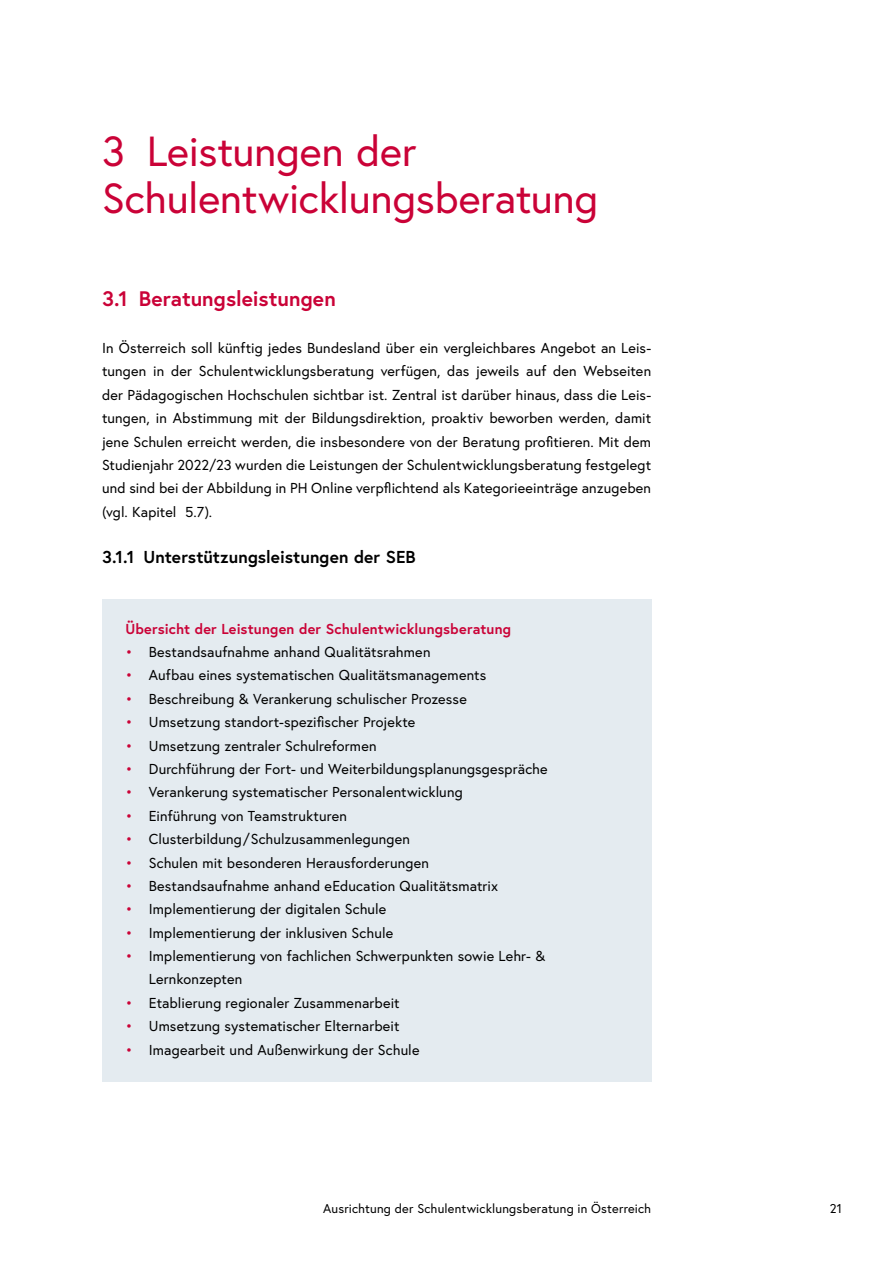
<style>
.page{position:relative;width:893px;height:1263px;background:#fff}
.page>*{position:absolute;margin:0;border:0;box-sizing:border-box;transform-origin:0 0}
.t1{font:42px/46.8px "Europa Austria";letter-spacing:-.005em;color:#ca0237}
.t2{font:700 21px "Europa Austria";letter-spacing:.005em;color:#ca0237}
.t3{font:700 17.25px "Europa Austria";letter-spacing:.005em;color:#000}
.p_Abstand_danach{font:14.4px/23.4px "Europa Austria";letter-spacing:.01em;color:#000;text-align:justify}
.Infobox_p_Infobox_Titel{font:700 14.4px "Europa Austria";letter-spacing:.01em;color:#ca0237}
.t4{font:12.75px "Europa Austria";letter-spacing:.015em;color:#000}
.s1{color:#ca0237}
</style>
<div class="page">
<div style="left:102px;top:599px;width:549px;height:61px;background:#e4ebf0"></div>
<div style="left:102px;top:646px;width:549px;height:61px;background:#e4ebf0"></div>
<div style="left:102px;top:692px;width:549px;height:62px;background:#e4ebf0"></div>
<div style="left:102px;top:739px;width:549px;height:61px;background:#e4ebf0"></div>
<div style="left:102px;top:786px;width:549px;height:61px;background:#e4ebf0"></div>
<div style="left:102px;top:833px;width:549px;height:61px;background:#e4ebf0"></div>
<div style="left:102px;top:880px;width:549px;height:61px;background:#e4ebf0"></div>
<div style="left:102px;top:926px;width:549px;height:85px;background:#e4ebf0"></div>
<div style="left:102px;top:996px;width:549px;height:62px;background:#e4ebf0"></div>
<div style="left:102px;top:1020px;width:549px;height:61px;background:#e4ebf0"></div>
<h1 class="t1" style="left:102px;top:127px;width:497px">3 Leistungen der<br>Schulentwicklungsberatung</h1>
<h2 class="t2" style="left:102px;top:284px;width:235px">3.1 Beratungsleistungen</h2>
<p class="p_Abstand_danach" style="left:102px;top:336px;width:551px">In Österreich soll künftig jedes Bundesland über ein vergleichbares Angebot an Leis&shy;tungen in der Schulentwicklungsberatung verfügen, das jeweils auf den Webseiten der Pädagogischen Hochschulen sichtbar ist. Zentral ist darüber hinaus, dass die Leis&shy;tungen, in Abstimmung mit der Bildungsdirektion, proaktiv beworben werden, damit jene Schulen erreicht werden, die insbesondere von der Beratung profitieren. Mit dem Studienjahr 2022/23 wurden die Leistungen der Schulentwicklungsberatung festgelegt und sind bei der Abbildung in PH Online verpflichtend als Kategorieeinträge anzugeben (vgl. Kapitel 5.7).</p>
<h3 class="t3" style="left:102px;top:546px;width:315px">3.1.1 Unterstützungsleistungen der SEB</h3>
<p class="Infobox_p_Infobox_Titel" style="left:125px;top:619px;width:387px">Übersicht der Leistungen der Schulentwicklungsberatung</p>
<p class="p_Abstand_danach" style="left:125px;top:640px;width:307px"><span class="s1">•</span> Bestandsaufnahme anhand Qualitätsrahmen</p>
<p class="p_Abstand_danach" style="left:125px;top:663px;width:362px"><span class="s1">•</span> Aufbau eines systematischen Qualitätsmanagements</p>
<p class="p_Abstand_danach" style="left:125px;top:687px;width:343px"><span class="s1">•</span> Beschreibung &amp; Verankerung schulischer Prozesse</p>
<p class="p_Abstand_danach" style="left:125px;top:710px;width:291px"><span class="s1">•</span> Umsetzung standort-spezifischer Projekte</p>
<p class="p_Abstand_danach" style="left:125px;top:733px;width:253px"><span class="s1">•</span> Umsetzung zentraler Schulreformen</p>
<p class="p_Abstand_danach" style="left:125px;top:757px;width:424px"><span class="s1">•</span> Durchführung der Fort- und Weiterbildungsplanungsgespräche</p>
<p class="p_Abstand_danach" style="left:125px;top:780px;width:339px"><span class="s1">•</span> Verankerung systematischer Personalentwicklung</p>
<p class="p_Abstand_danach" style="left:125px;top:804px;width:223px"><span class="s1">•</span> Einführung von Teamstrukturen</p>
<p class="p_Abstand_danach" style="left:125px;top:827px;width:286px"><span class="s1">•</span> Clusterbildung/Schulzusammenlegungen</p>
<p class="p_Abstand_danach" style="left:125px;top:850px;width:305px"><span class="s1">•</span> Schulen mit besonderen Herausforderungen</p>
<p class="p_Abstand_danach" style="left:125px;top:874px;width:374px"><span class="s1">•</span> Bestandsaufnahme anhand eEducation Qualitätsmatrix</p>
<p class="p_Abstand_danach" style="left:125px;top:897px;width:262px"><span class="s1">•</span> Implementierung der digitalen Schule</p>
<p class="p_Abstand_danach" style="left:125px;top:921px;width:269px"><span class="s1">•</span> Implementierung der inklusiven Schule</p>
<p class="p_Abstand_danach" style="left:149px;top:944px;width:398px;text-indent:-23px"><span class="s1">•</span> Implementierung von fachlichen Schwerpunkten sowie Lehr- &amp;<br>Lernkonzepten</p>
<p class="p_Abstand_danach" style="left:125px;top:991px;width:276px"><span class="s1">•</span> Etablierung regionaler Zusammenarbeit</p>
<p class="p_Abstand_danach" style="left:125px;top:1014px;width:276px"><span class="s1">•</span> Umsetzung systematischer Elternarbeit</p>
<p class="p_Abstand_danach" style="left:125px;top:1037px;width:296px"><span class="s1">•</span> Imagearbeit und Außenwirkung der Schule</p>
<p class="t4" style="left:323px;top:1200px;width:329px">Ausrichtung der Schulentwicklungsberatung in Österreich</p>
<p class="t4" style="left:830px;top:1200px;width:14px">21</p>
</div>
